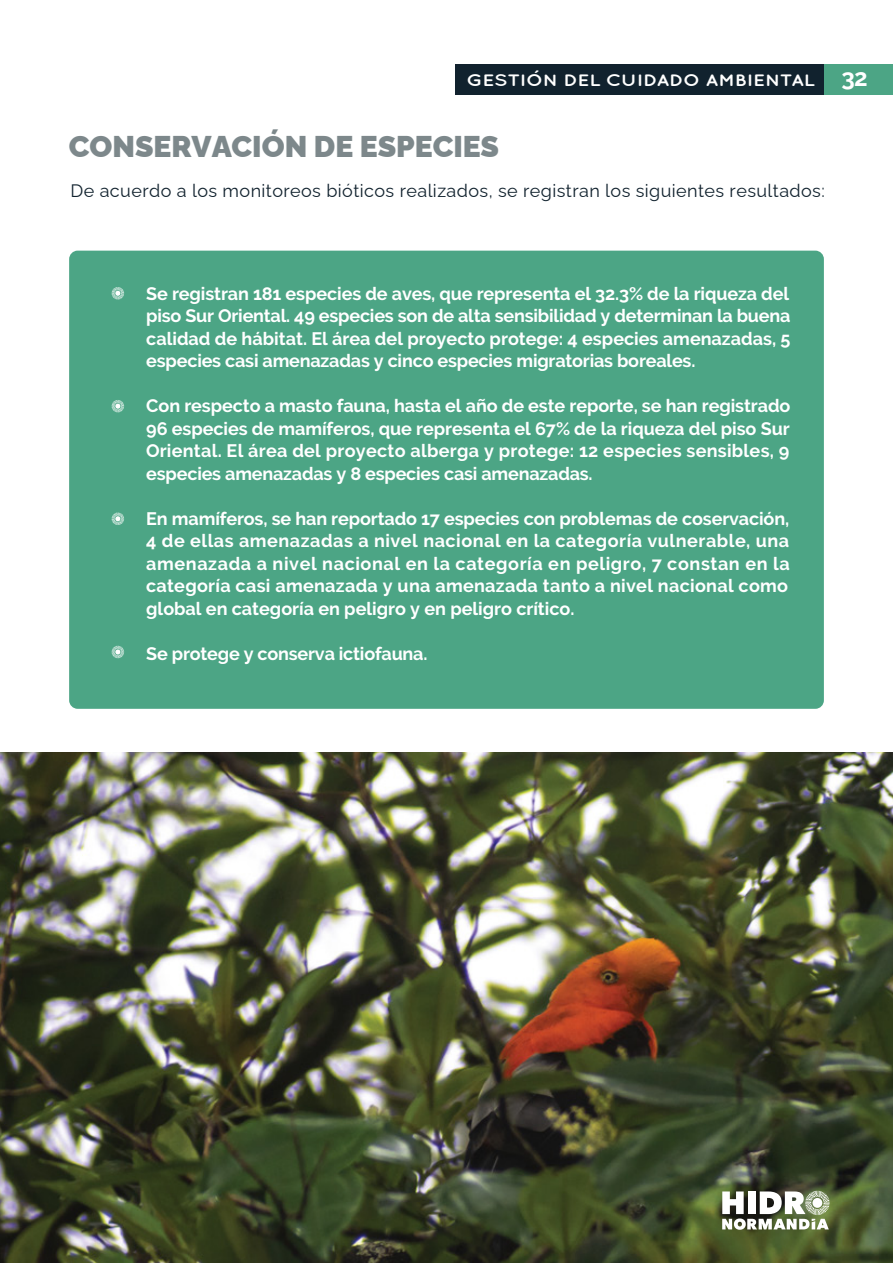
<style>
.page{position:relative;width:893px;height:1263px;background:#fff}
.page>*{position:absolute;margin:0;border:0;box-sizing:border-box;transform-origin:0 0}
.t1{font:900 30px "Raleway";color:#7d888b}
.t2{font:700 18px/22.5px "Raleway";letter-spacing:-.01em;color:#fff;text-align:justify}
.t3{font:18px "Raleway";letter-spacing:.025em;color:#11222e}
.t4{font:700 16.5px "Quicksand";letter-spacing:-.015em;color:#fff;scale:1.22 1}
.s1{font-family:"Raleway";font-size:24px}
</style>
<div class="page">
<div style="left:69px;top:251px;width:755px;height:458px;background:#4ca585;border-radius:9px"></div>
<svg style="left:112px;top:287px;width:12px;height:12px"></svg>
<svg style="left:112px;top:400px;width:12px;height:12px"></svg>
<svg style="left:112px;top:512px;width:12px;height:13px"></svg>
<svg style="left:112px;top:646px;width:12px;height:12px"></svg>
<img style="left:0;top:753px;width:892px;height:509px">
<div style="left:455px;top:65px;width:438px;height:30px;background:#11222e"></div>
<div style="left:824px;top:65px;width:69px;height:30px;background:#4ca585"></div>
<svg style="left:722px;top:1191px;width:108px;height:39px"></svg>
<p class="t4" style="left:466px;top:70px;width:330px">GESTIÓN DEL CUIDADO AMBIENTAL <span class="s1">32</span></p>
<h1 class="t1" style="left:69px;top:123px;width:432px">CONSERVACIÓN DE ESPECIES</h1>
<p class="t3" style="left:70px;top:176px;width:756px">De acuerdo a los monitoreos bióticos realizados, se registran los siguientes resultados:</p>
<p class="t2" style="left:146px;top:282px;width:646px">Se registran 181 especies de aves, que representa el 32.3% de la riqueza del piso Sur Oriental. 49 especies son de alta sensibilidad y determinan la buena calidad de hábitat. El área del proyecto protege: 4 especies amenazadas, 5 especies casi amenazadas y cinco especies migratorias boreales.</p>
<p class="t2" style="left:146px;top:395px;width:646px">Con respecto a masto fauna, hasta el año de este reporte, se han registrado 96 especies de mamíferos, que representa el 67% de la riqueza del piso Sur Oriental. El área del proyecto alberga y protege: 12 especies sensibles, 9 especies amenazadas y 8 especies casi amenazadas.</p>
<p class="t2" style="left:146px;top:507px;width:645px">En mamíferos, se han reportado 17 especies con problemas de coservación, 4 de ellas amenazadas a nivel nacional en la categoría vulnerable, una amenazada a nivel nacional en la categoría en peligro, 7 constan en la categoría casi amenazada y una amenazada tanto a nivel nacional como global en categoría en peligro y en peligro crítico.</p>
<p class="t2" style="left:146px;top:642px;width:283px">Se protege y conserva ictiofauna.</p>
</div>
